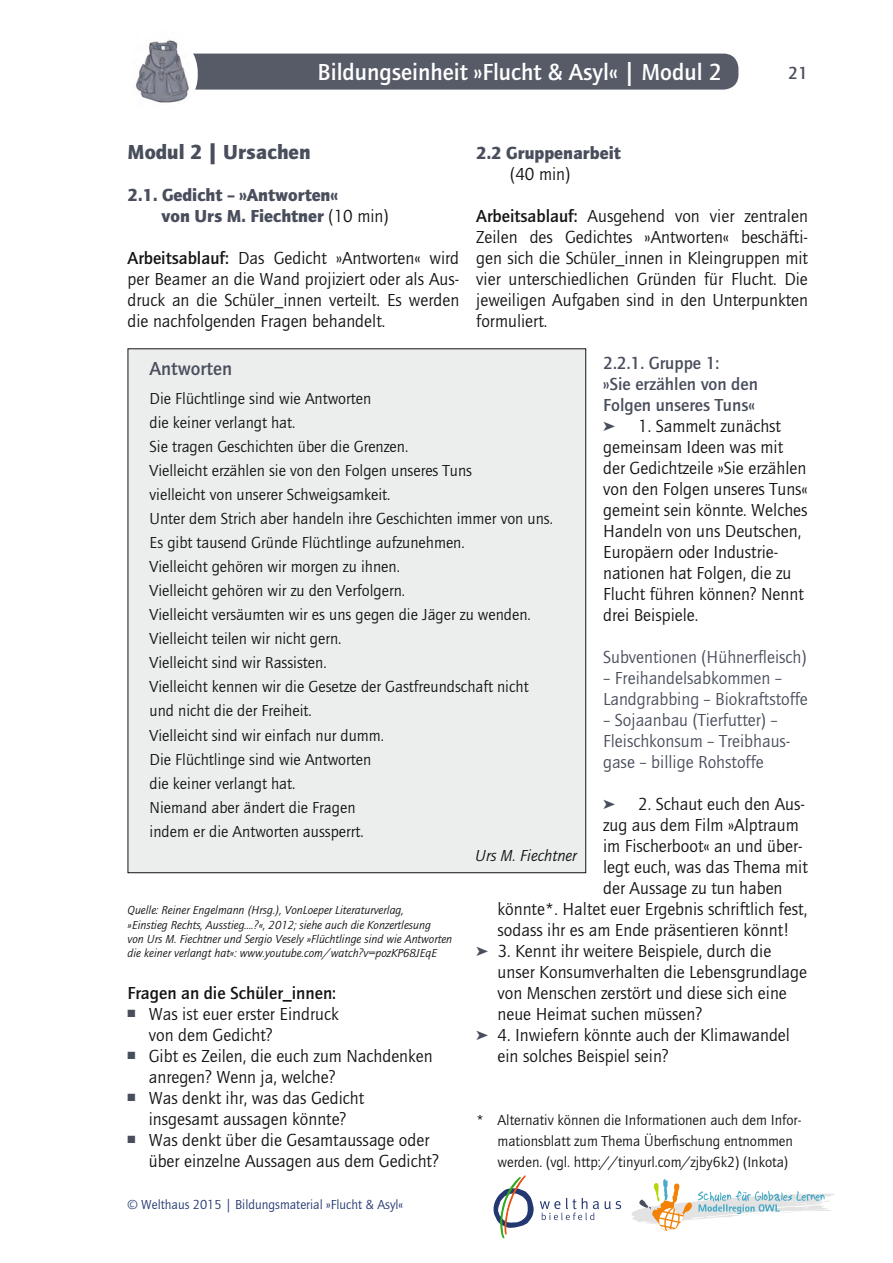
<style>
.page{position:relative;width:893px;height:1263px;background:#fff}
.page>*{position:absolute;margin:0;border:0;box-sizing:border-box;transform-origin:0 0}
.t1{font:700 24px "Quay";color:#fff}
.t2{font:800 21px "Quay";color:#494e5c}
.t3{font:700 19.5px "Quay";color:#494e5c}
.t4{font:18px/21px "Quay";color:#131413}
.t5{font:18px/21px "Quay";color:#494e5c}
.t6{font:800 18px/21px "Quay";color:#494e5c}
.t7{font:700 18px/21px "Quay";color:#494e5c}
.t8{font:700 18px "Quay";color:#131413}
.t9{font:16.5px/24px "Quay";color:#131413}
.t10{font:italic 16.5px "Ouay";color:#131413}
.t11{font:15px/21px "Quay";color:#131413}
.t12{font:13.5px "Quay";color:#233870}
.t13{font:italic 12px/14.4px "Ouay";color:#131413}
.t14{font:10.5px "Zapf Dingbats ITC";color:#494e5c}
.s1{font-weight:400;color:#131413}
.s2{font-weight:700}
.s3{color:#494e5c}
</style>
<div class="page">
<div style="left:72px;top:54px;width:666px;height:36px;background:#575b68;border-radius:15px"></div>
<div style="left:72px;top:53px;width:126px;height:37px;background:#fff"></div>
<svg style="left:540px;top:1198px;width:59px;height:22px"></svg>
<svg style="left:605px;top:1179px;width:229px;height:52px"></svg>
<svg style="left:493px;top:1175px;width:41px;height:63px"></svg>
<img style="left:133px;top:40px;width:58px;height:63px">
<div style="left:128px;top:349px;width:458px;height:524px;background:#eceded"></div>
<h1 class="t1" style="left:318px;top:58px;width:406px">Bildungseinheit »Flucht &amp; Asyl« | Modul 2</h1>
<p class="t7" style="left:788px;top:63px;width:21px">21</p>
<p class="t2" style="left:128px;top:140px;width:184px">Modul 2 | Ursachen</p>
<p class="t6" style="left:162px;top:184px;width:228px;text-indent:-34px">2.1. Gedicht – »Antworten«<br>von Urs M. Fiechtner <span class="s1">(10 min)</span></p>
<p class="t4" style="left:128px;top:248px;width:333px;text-align:justify"><span class="s2">Arbeitsablauf:</span> Das Gedicht »Antworten« wird per Beamer an die Wand projiziert oder als Aus&shy;druck an die Schüler_innen verteilt. Es werden die nachfolgenden Fragen behandelt.</p>
<p class="t3" style="left:150px;top:358px;width:84px">Antworten</p>
<p class="t9" style="left:150px;top:386px;width:405px">Die Flüchtlinge sind wie Antworten<br>die keiner verlangt hat.<br>Sie tragen Geschichten über die Grenzen.<br>Vielleicht erzählen sie von den Folgen unseres Tuns<br>vielleicht von unserer Schweigsamkeit.<br>Unter dem Strich aber handeln ihre Geschichten immer von uns.<br>Es gibt tausend Gründe Flüchtlinge aufzunehmen.<br>Vielleicht gehören wir morgen zu ihnen.<br>Vielleicht gehören wir zu den Verfolgern.<br>Vielleicht versäumten wir es uns gegen die Jäger zu wenden.<br>Vielleicht teilen wir nicht gern.<br>Vielleicht sind wir Rassisten.<br>Vielleicht kennen wir die Gesetze der Gastfreundschaft nicht und nicht die der Freiheit.<br>Vielleicht sind wir einfach nur dumm.<br>Die Flüchtlinge sind wie Antworten<br>die keiner verlangt hat.<br>Niemand aber ändert die Fragen<br>indem er die Antworten aussperrt.</p>
<p class="t10" style="left:475px;top:846px;width:103px">Urs M. Fiechtner</p>
<p class="t6" style="left:476px;top:142px;width:146px">2.2 Gruppenarbeit</p>
<p class="t4" style="left:510px;top:164px;width:61px">(40 min)</p>
<p class="t4" style="left:476px;top:206px;width:333px;text-align:justify"><span class="s2">Arbeitsablauf:</span> Ausgehend von vier zentralen Zeilen des Gedichtes »Antworten« beschäfti&shy;gen sich die Schüler_innen in Kleingruppen mit vier unterschiedlichen Gründen für Flucht. Die jeweiligen Aufgaben sind in den Unterpunkten formuliert.</p>
<p class="t7" style="left:603px;top:353px;width:156px">2.2.1. Gruppe 1:<br>»Sie erzählen von den<br>Folgen unseres Tuns«</p>
<p class="t4" style="left:603px;top:416px;width:206px;text-indent:35px">1. Sammelt zunächst gemeinsam Ideen was mit der Gedichtzeile »Sie erzählen von den Folgen unseres Tuns« gemeint sein könnte. Welches<br>Handeln von uns Deutschen,<br>Europäern oder Industrie&shy;nationen hat Folgen, die zu<br>Flucht führen können? Nennt drei Beispiele.</p>
<p class="t5" style="left:603px;top:647px;width:205px">Subventionen (Hühnerfleisch)</p>
<p class="t5" style="left:603px;top:668px;width:206px">– Freihandelsabkommen –<br>Landgrabbing – Biokraftstoffe</p>
<p class="t5" style="left:603px;top:710px;width:189px">– Sojaanbau (Tierfutter) –<br>Fleischkonsum – Treibhaus&shy;gase – billige Rohstoffe</p>
<p class="t4" style="left:638px;top:794px;width:168px">2. Schaut euch den Aus-</p>
<p class="t4" style="left:603px;top:815px;width:197px">zug aus dem Film »Alptraum</p>
<p class="t4" style="left:603px;top:836px;width:201px">im Fischerboot« an und über-</p>
<p class="t4" style="left:603px;top:857px;width:206px">legt euch, was das Thema mit</p>
<p class="t4" style="left:603px;top:878px;width:181px">der Aussage zu tun haben</p>
<p class="t4" style="left:497px;top:899px;width:311px">könnte*. Haltet euer Ergebnis schriftlich fest,</p>
<p class="t4" style="left:497px;top:920px;width:293px">sodass ihr es am Ende präsentieren könnt!</p>
<p class="t4" style="left:476px;top:941px;width:297px"><span class="s3">➤</span> 3. Kennt ihr weitere Beispiele, durch die</p>
<p class="t4" style="left:497px;top:962px;width:311px">unser Konsumverhalten die Lebensgrundlage</p>
<p class="t4" style="left:497px;top:983px;width:291px">von Menschen zerstört und diese sich eine</p>
<p class="t4" style="left:497px;top:1004px;width:206px">neue Heimat suchen müssen?</p>
<p class="t4" style="left:476px;top:1025px;width:315px"><span class="s3">➤</span> 4. Inwiefern könnte auch der Klimawandel</p>
<p class="t4" style="left:497px;top:1046px;width:173px">ein solches Beispiel sein?</p>
<p class="t13" style="left:128px;top:903px;width:326px">Quelle: Reiner Engelmann (Hrsg.), VonLoeper Literaturverlag,<br>»Einstieg Rechts, Ausstieg....?«, 2012; siehe auch die Konzertlesung<br>von Urs M. Fiechtner und Sergio Vesely »Flüchtlinge sind wie Antworten die keiner verlangt hat«: www.youtube.com/watch?v=pozKP68JEqE</p>
<p class="t8" style="left:128px;top:983px;width:210px">Fragen an die Schüler_innen:</p>
<p class="t14" style="left:136px;top:1008px;width:4px">■</p>
<p class="t4" style="left:149px;top:1004px;width:191px;text-indent:-21px"><sup>■</sup> Was ist euer erster Eindruck von dem Gedicht?</p>
<p class="t14" style="left:136px;top:1050px;width:4px">■</p>
<p class="t4" style="left:149px;top:1046px;width:285px;text-indent:-21px"><sup>■</sup> Gibt es Zeilen, die euch zum Nachdenken anregen? Wenn ja, welche?</p>
<p class="t14" style="left:136px;top:1092px;width:4px">■</p>
<p class="t4" style="left:128px;top:1088px;width:238px;text-align:center"><sup>■</sup> Was denkt ihr, was das Gedicht insgesamt aussagen könnte?</p>
<p class="t14" style="left:136px;top:1134px;width:4px">■</p>
<p class="t11" style="left:497px;top:1110px;width:305px;text-indent:-21px">* Alternativ können die Informationen auch dem Infor&shy;mationsblatt zum Thema Überfischung entnommen werden. (vgl. http://tinyurl.com/zjby6k2) (Inkota)</p>
<p class="t4" style="left:149px;top:1130px;width:291px;text-indent:-21px"><sup>■</sup> Was denkt über die Gesamtaussage oder über einzelne Aussagen aus dem Gedicht?</p>
<p class="t12" style="left:128px;top:1197px;width:277px">© Welthaus 2015 | Bildungsmaterial »Flucht &amp; Asyl«</p>
</div>
